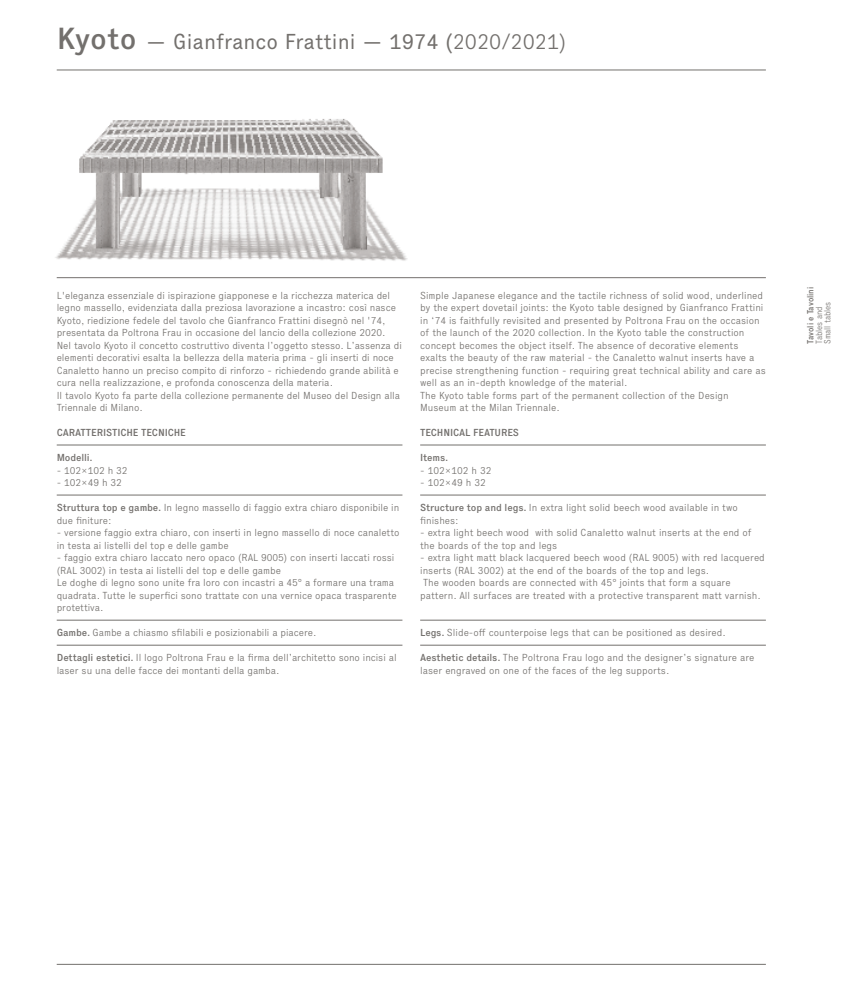
<style>
.page{position:relative;width:851px;height:993px;background:#fff}
.page>*{position:absolute;margin:0;border:0;box-sizing:border-box;transform-origin:0 0}
.t1{font:21.25px "Executive";color:#73706d}
.t2{font:300 10px/12.5px "Executive";letter-spacing:-.005em;color:#73706d}
.t3{font:500 10px "Executive";letter-spacing:-.015em;color:#73706d}
.t4{font:300 8.75px/8.5px "Executive";letter-spacing:-.005em;color:#73706d;scale:.9 1}
.t5{font:500 8.75px "Executive";letter-spacing:-.005em;color:#73706d;scale:.9 1}
.s1{font-weight:500;font-size:30px}
.s2{font-weight:300}
.s3{font-weight:500}
</style>
<div class="page">
<hr style="left:57px;top:70px;width:708px;height:1px;background:#73706d">
<hr style="left:57px;top:277px;width:708px;height:1px;background:#73706d">
<hr style="left:57px;top:963px;width:708px;height:1px;background:#73706d">
<hr style="left:57px;top:444px;width:345px;height:1px;background:#73706d">
<hr style="left:57px;top:494px;width:345px;height:1px;background:#73706d">
<hr style="left:57px;top:619px;width:345px;height:1px;background:#73706d">
<hr style="left:57px;top:644px;width:345px;height:1px;background:#73706d">
<hr style="left:420px;top:444px;width:345px;height:1px;background:#73706d">
<hr style="left:420px;top:494px;width:345px;height:1px;background:#73706d">
<hr style="left:420px;top:619px;width:345px;height:1px;background:#73706d">
<hr style="left:420px;top:644px;width:345px;height:1px;background:#73706d">
<img style="left:55px;top:119px;width:353px;height:142px">
<h1 class="t1" style="left:57px;top:33px;width:511px"><span class="s1">Kyoto</span> — Gianfranco Frattini — 1974 (<span class="s2">2020/2021)</span></h1>
<p class="t2" style="left:57px;top:289px;width:346px">L'eleganza essenziale di ispirazione giapponese e la ricchezza materica del legno massello, evidenziata dalla preziosa lavorazione a incastro: così nasce Kyoto, riedizione fedele del tavolo che Gianfranco Frattini disegnò nel '74, presentata da Poltrona Frau in occasione del lancio della collezione 2020.<br>Nel tavolo Kyoto il concetto costruttivo diventa l’oggetto stesso. L’assenza di elementi decorativi esalta la bellezza della materia prima - gli inserti di noce Canaletto hanno un preciso compito di rinforzo - richiedendo grande abilità e cura nella realizzazione, e profonda conoscenza della materia.<br>Il tavolo Kyoto fa parte della collezione permanente del Museo del Design alla Triennale di Milano.</p>
<p class="t3" style="left:57px;top:427px;width:131px">CARATTERISTICHE TECNICHE</p>
<p class="t3" style="left:57px;top:452px;width:38px">Modelli.</p>
<p class="t2" style="left:57px;top:464px;width:72px">- 102×102 h 32</p>
<p class="t2" style="left:57px;top:477px;width:67px">- 102×49 h 32</p>
<p class="t2" style="left:57px;top:502px;width:344px"><span class="s3">Struttura top e gambe.</span> In legno massello di faggio extra chiaro disponibile in due finiture:</p>
<p class="t2" style="left:57px;top:527px;width:344px">- versione faggio extra chiaro, con inserti in legno massello di noce canaletto in testa ai listelli del top e delle gambe</p>
<p class="t2" style="left:57px;top:552px;width:341px">- faggio extra chiaro laccato nero opaco (RAL 9005) con inserti laccati rossi (RAL 3002) in testa ai listelli del top e delle gambe<br>Le doghe di legno sono unite fra loro con incastri a 45° a formare una trama quadrata. Tutte le superfici sono trattate con una vernice opaca trasparente protettiva.</p>
<p class="t2" style="left:57px;top:627px;width:261px"><span class="s3">Gambe.</span> Gambe a chiasmo sfilabili e posizionabili a piacere.</p>
<p class="t2" style="left:57px;top:652px;width:341px"><span class="s3">Dettagli estetici.</span> Il logo Poltrona Frau e la firma dell’architetto sono incisi al laser su una delle facce dei montanti della gamba.</p>
<p class="t2" style="left:420px;top:289px;width:347px">Simple Japanese elegance and the tactile richness of solid wood, underlined by the expert dovetail joints: the Kyoto table designed by Gianfranco Frattini in ‘74 is faithfully revisited and presented by Poltrona Frau on the occasion of the launch of the 2020 collection. In the Kyoto table the construction concept becomes the object itself. The absence of decorative elements exalts the beauty of the raw material - the Canaletto walnut inserts have a precise strengthening function - requiring great technical ability and care as well as an in-depth knowledge of the material.<br>The Kyoto table forms part of the permanent collection of the Design Museum at the Milan Triennale.</p>
<p class="t3" style="left:420px;top:427px;width:100px">TECHNICAL FEATURES</p>
<p class="t3" style="left:420px;top:452px;width:30px">Items.</p>
<p class="t2" style="left:420px;top:464px;width:73px">- 102×102 h 32</p>
<p class="t2" style="left:420px;top:477px;width:67px">- 102×49 h 32</p>
<p class="t2" style="left:420px;top:502px;width:319px"><span class="s3">Structure top and legs.</span> In extra light solid beech wood available in two finishes:</p>
<p class="t2" style="left:420px;top:527px;width:333px">- extra light beech wood with solid Canaletto walnut inserts at the end of the boards of the top and legs</p>
<p class="t2" style="left:420px;top:552px;width:346px">- extra light matt black lacquered beech wood (RAL 9005) with red lacquered inserts (RAL 3002) at the end of the boards of the top and legs.<br>The wooden boards are connected with 45° joints that form a square pattern. All surfaces are treated with a protective transparent matt varnish.</p>
<p class="t2" style="left:420px;top:627px;width:307px"><span class="s3">Legs.</span> Slide-off counterpoise legs that can be positioned as desired.</p>
<p class="t2" style="left:420px;top:652px;width:336px"><span class="s3">Aesthetic details.</span> The Poltrona Frau logo and the designer’s signature are laser engraved on one of the faces of the leg supports.</p>
<p class="t5" style="left:805px;top:344px;width:65px;rotate:-90deg">Tavoli e Tavolini</p>
<p class="t4" style="left:814px;top:344px;width:49px;rotate:-90deg">Tables and<br>Small tables</p>
</div>
